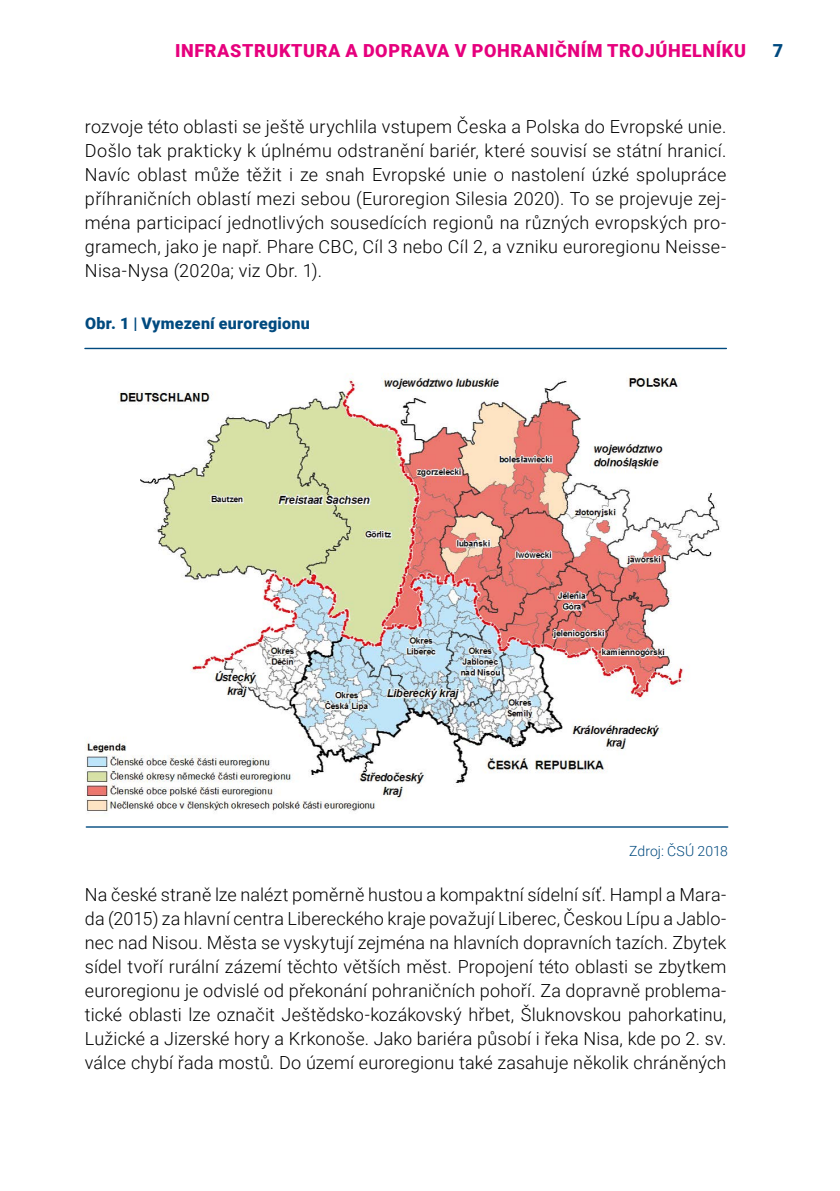
<style>
.page{position:relative;width:840px;height:1191px;background:#fff}
.page>*{position:absolute;margin:0;border:0;box-sizing:border-box;transform-origin:0 0}
.t1{font:300 18px/24px "Roboto";letter-spacing:.01em;color:#000;text-align:justify}
.t2{font:900 18px "Roboto";letter-spacing:.035em;color:#e6007d}
.t3{font:900 18px "Roboto";color:#004a7f}
.t4{font:900 16px "Roboto";letter-spacing:.015em;color:#004a7f}
.t5{font:300 14px "Roboto";letter-spacing:.005em;color:#004a7f}
</style>
<div class="page">
<img style="left:85px;top:373px;width:636px;height:439px">
<hr style="left:85px;top:348px;width:641px;height:1px;background:#004a7f">
<hr style="left:86px;top:826px;width:641px;height:1px;background:#004a7f">
<p class="t2" style="left:175px;top:38px;width:80px">INFRASTRU</p>
<p class="t2" style="left:279px;top:38px;width:25px">KTUR</p>
<p class="t2" style="left:328px;top:38px;width:417px">A A DOPRAVA V POHRANIČNÍM TROJÚHELNÍKU</p>
<p class="t1" style="left:85px;top:114px;width:642px">rozvoje této oblasti se ještě urychlila vstupem Česka a Polska do Evropské unie.<br>Došlo tak prakticky k úplnému odstranění bariér, které souvisí se státní hranicí.<br>Navíc oblast může těžit i ze snah Evropské unie o nastolení úzké spolupráce příhraničních oblastí mezi sebou (Euroregion Silesia 2020). To se projevuje zej&shy;ména participací jednotlivých sousedících regionů na různých evropských pro&shy;gramech, jako je např. Phare CBC, Cíl 3 nebo Cíl 2, a vzniku euroregionu Neisse-Nisa-Nysa (2020a; viz Obr. 1).</p>
<p class="t4" style="left:85px;top:312px;width:226px">Obr. 1 | Vymezení euroregionu</p>
<p class="t3" style="left:772px;top:38px;width:12px">7</p>
<p class="t5" style="left:628px;top:841px;width:100px">Zdroj: ČSÚ 2018</p>
<p class="t1" style="left:85px;top:882px;width:642px">Na české straně lze nalézt poměrně hustou a kompaktní sídelní síť. Hampl a Mara&shy;da (2015) za hlavní centra Libereckého kraje považují Liberec, Českou Lípu a Jablo&shy;nec nad Nisou. Města se vyskytují zejména na hlavních dopravních tazích. Zbytek sídel tvoří rurální zázemí těchto větších měst. Propojení této oblasti se zbytkem euroregionu je odvislé od překonání pohraničních pohoří. Za dopravně problema&shy;tické oblasti lze označit Ještědsko-kozákovský hřbet, Šluknovskou pahorkatinu, Lužické a Jizerské hory a Krkonoše. Jako bariéra působí i řeka Nisa, kde po 2. sv. válce chybí řada mostů. Do území euroregionu také zasahuje několik chráněných</p>
</div>
